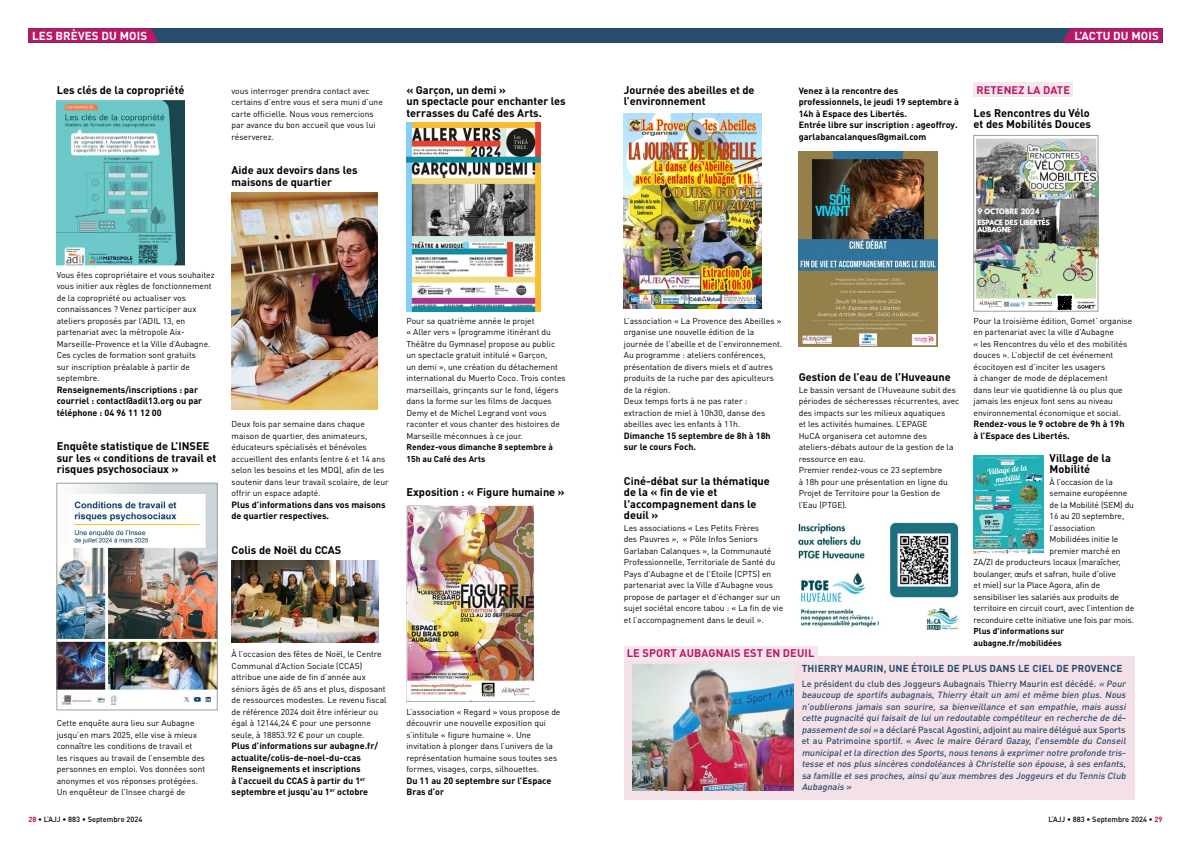
<style>
.page{position:relative;width:1191px;height:842px;background:#fff}
.page>*{position:absolute;margin:0;border:0;box-sizing:border-box;transform-origin:0 0}
.t1{font:700 11.5px "DIN Pro";letter-spacing:.01em;color:#fff}
.t2{font:700 11px/11.5px "DIN Pro";color:#000}
.t3{font:700 11px "DIN Pro";letter-spacing:.01em;color:#bb1765}
.t4{font:700 10px "DIN Pro";letter-spacing:.01em;color:#284c6e}
.t5{font:italic 500 9px/11.5px "DIN Pro";color:#284c6e}
.t6{font:700 9px/11.5px "DIN Pro";color:#000}
.t7{font:8.5px/11.5px "DIN Pro";color:#000}
.t8{font:700 8.5px/11.5px "DIN Pro";color:#000}
.t9{font:500 7.5px "DIN Pro";color:#000}
.s1{font-weight:700;color:#bb1765}
.s2{font-style:normal}
</style>
<div class="page">
<img style="left:57px;top:100px;width:127px;height:166px">
<img style="left:59px;top:485px;width:156px;height:220px">
<div style="left:57px;top:483px;width:160px;height:227px;border:1px solid #9d9d9c"></div>
<img style="left:231px;top:192px;width:146px;height:218px">
<img style="left:231px;top:561px;width:148px;height:81px">
<img style="left:406px;top:122px;width:134px;height:189px">
<img style="left:406px;top:505px;width:129px;height:196px">
<div style="left:624px;top:656px;width:510px;height:143px;background:#f4e1e8"></div>
<img style="left:632px;top:665px;width:161px;height:126px">
<div style="left:624px;top:646px;width:193px;height:14px;background:#f6e7ed"></div>
<img style="left:624px;top:114px;width:138px;height:194px">
<img style="left:798px;top:151px;width:139px;height:196px">
<img style="left:798px;top:523px;width:161px;height:108px">
<div style="left:973px;top:82px;width:99px;height:15px;background:#f6e7ed"></div>
<img style="left:975px;top:138px;width:121px;height:171px">
<div style="left:1056px;top:294px;width:17px;height:17px;background:#fff"></div>
<img style="left:978px;top:300px;width:49px;height:8px">
<img style="left:1028px;top:302px;width:23px;height:4px">
<svg style="left:1057px;top:295px;width:15px;height:14px"></svg>
<svg style="left:1057px;top:296px;width:14px;height:13px"></svg>
<div style="left:973px;top:135px;width:125px;height:176px;border:1px solid #9d9d9c"></div>
<img style="left:973px;top:455px;width:71px;height:100px">
<div style="left:595px;top:28px;width:567px;height:15px;background:#284c6e"></div>
<svg style="left:1062px;top:28px;width:100px;height:15px"></svg>
<div style="left:28px;top:28px;width:567px;height:15px;background:#284c6e"></div>
<svg style="left:28px;top:28px;width:130px;height:15px;background:#af1b65"></svg>
<h1 class="t1" style="left:32px;top:28px;width:116px">LES BRÈVES DU MOIS</h1>
<p class="t2" style="left:57px;top:83px;width:129px">Les clés de la copropriété</p>
<p class="t7" style="left:231px;top:84px;width:153px">vous interroger prendra contact avec certains d’entre vous et sera muni d’une carte officielle. Nous vous remercions par avance du bon accueil que vous lui réserverez.</p>
<p class="t2" style="left:231px;top:164px;width:127px">Aide aux devoirs dans les maisons de quartier</p>
<p class="t2" style="left:406px;top:83px;width:161px">« Garçon, un demi »<br>un spectacle pour enchanter les terrasses du Café des Arts.</p>
<p class="t7" style="left:57px;top:268px;width:159px">Vous êtes copropriétaire et vous souhaitez vous initier aux règles de fonctionnement de la copropriété ou actualiser vos connaissances ? Venez participer aux ateliers proposés par l’ADIL 13, en partenariat avec la métropole Aix-Marseille-Provence et la Ville d’Aubagne.<br>Ces cycles de formation sont gratuits<br>sur inscription préalable à partir de septembre.</p>
<p class="t6" style="left:57px;top:383px;width:147px">Renseignements/inscriptions : par courriel : contact@adil13.org ou par téléphone : 04 96 11 12 00</p>
<p class="t2" style="left:57px;top:440px;width:161px">Enquête statistique de L’INSEE sur les « conditions de travail et risques psychosociaux »</p>
<p class="t7" style="left:231px;top:418px;width:159px">Deux fois par semaine dans chaque maison de quartier, des animateurs, éducateurs spécialisés et bénévoles accueillent des enfants (entre 6 et 14 ans selon les besoins et les MDQ), afin de les soutenir dans leur travail scolaire, de leur offrir un espace adapté.</p>
<p class="t6" style="left:231px;top:498px;width:156px">Plus d’informations dans vos maisons de quartier respectives.</p>
<p class="t2" style="left:231px;top:543px;width:111px">Colis de Noël du CCAS</p>
<p class="t7" style="left:406px;top:314px;width:161px">Pour sa quatrième année le projet<br>« Aller vers » (programme itinérant du Théâtre du Gymnase) propose au public un spectacle gratuit intitulé « Garçon,<br>un demi », une création du détachement international du Muerto Coco. Trois contes marseillais, grinçants sur le fond, légers dans la forme sur les films de Jacques Demy et de Michel Legrand vont vous raconter et vous chanter des histoires de Marseille méconnues à ce jour.</p>
<p class="t8" style="left:406px;top:441px;width:148px">Rendez-vous dimanche 8 septembre à<br>15h au Café des Arts</p>
<p class="t2" style="left:406px;top:486px;width:160px">Exposition : « Figure humaine »</p>
<p class="t7" style="left:57px;top:717px;width:150px">Cette enquête aura lieu sur Aubagne jusqu’en mars 2025, elle vise à mieux connaître les conditions de travail et les risques au travail de l’ensemble des personnes en emploi. Vos données sont anonymes et vos réponses protégées.<br>Un enquêteur de l’Insee chargé de</p>
<p class="t9" style="left:28px;top:814px;width:116px"><span class="s1">28</span> • L’AJJ • 883 • Septembre 2024</p>
<p class="t7" style="left:231px;top:648px;width:157px">À l’occasion des fêtes de Noël, le Centre Communal d’Action Sociale (CCAS) attribue une aide de fin d’année aux séniors âgés de 65 ans et plus, disposant de ressources modestes. Le revenu fiscal de référence 2024 doit être inférieur ou égal à 12144,24 € pour une personne seule, à 18853.92 € pour un couple.</p>
<p class="t6" style="left:231px;top:740px;width:148px">Plus d’informations sur aubagne.fr/ actualite/colis-de-noel-du-ccas Renseignements et inscriptions<br>à l’accueil du CCAS à partir du 1<sup>er </sup>septembre et jusqu’au 1<sup>er</sup> octobre</p>
<p class="t7" style="left:406px;top:705px;width:155px">L’association « Regard » vous propose de découvrir une nouvelle exposition qui s’intitule « figure humaine ». Une invitation à plonger dans l’univers de la représentation humaine sous toutes ses formes, visages, corps, silhouettes.</p>
<p class="t6" style="left:406px;top:774px;width:146px">Du 11 au 20 septembre sur l’Espace<br>Bras d’or</p>
<p class="t2" style="left:624px;top:83px;width:132px">Journée des abeilles et de l’environnement</p>
<h1 class="t1" style="left:1074px;top:28px;width:86px">L’ACTU DU MOIS</h1>
<p class="t6" style="left:798px;top:84px;width:162px">Venez à la rencontre des professionnels, le jeudi 19 septembre à<br>14h à Espace des Libertés.<br>Entrée libre sur inscription : ageoffroy. garlabancalanques@gmail.com</p>
<p class="t3" style="left:976px;top:82px;width:95px">RETENEZ LA DATE</p>
<p class="t2" style="left:973px;top:106px;width:119px">Les Rencontres du Vélo et des Mobilités Douces</p>
<p class="t7" style="left:624px;top:314px;width:160px">L’association « La Provence des Abeilles » organise une nouvelle édition de la journée de l'abeille et de l'environnement.<br>Au programme : ateliers conférences, présentation de divers miels et d’autres produits de la ruche par des apiculteurs de la région.<br>Deux temps forts à ne pas rater : extraction de miel à 10h30, danse des abeilles avec les enfants à 11h.</p>
<p class="t6" style="left:624px;top:429px;width:148px">Dimanche 15 septembre de 8h à 18h sur le cours Foch.</p>
<p class="t2" style="left:624px;top:474px;width:147px">Ciné-débat sur la thématique de la « fin de vie et l'accompagnement dans le deuil »</p>
<p class="t7" style="left:624px;top:521px;width:161px">Les associations « Les Petits Frères<br>des Pauvres », « Pôle Infos Seniors Garlaban Calanques », la Communauté Professionnelle, Territoriale de Santé du Pays d'Aubagne et de l'Etoile (CPTS) en partenariat avec la Ville d’Aubagne vous propose de partager et d’échanger sur un sujet sociétal encore tabou : « La fin de vie et l’accompagnement dans le deuil ».</p>
<p class="t2" style="left:798px;top:371px;width:153px">Gestion de l’eau de l’Huveaune</p>
<p class="t7" style="left:798px;top:383px;width:162px">Le bassin versant de l’Huveaune subit des périodes de sécheresses récurrentes, avec des impacts sur les milieux aquatiques<br>et les activités humaines. L’EPAGE<br>HuCA organisera cet automne des ateliers-débats autour de la gestion de la ressource en eau.<br>Premier rendez-vous ce 23 septembre<br>à 18h pour une présentation en ligne du Projet de Territoire pour la Gestion de l’Eau (PTGE).</p>
<p class="t3" style="left:627px;top:646px;width:189px">LE SPORT AUBAGNAIS EST EN DEUIL</p>
<p class="t7" style="left:973px;top:314px;width:160px">Pour la troisième édition, Gomet’ organise en partenariat avec la ville d’Aubagne<br>« les Rencontres du vélo et des mobilités douces ». L’objectif de cet événement écocitoyen est d’inciter les usagers<br>à changer de mode de déplacement<br>dans leur vie quotidienne là ou plus que jamais les enjeux font sens au niveau environnemental économique et social.</p>
<p class="t6" style="left:973px;top:418px;width:152px">Rendez-vous le 9 octobre de 9h à 19h à l’Espace des Libertés.</p>
<p class="t2" style="left:1049px;top:451px;width:63px">Village de la<br>Mobilité</p>
<p class="t7" style="left:1049px;top:475px;width:65px">À l’occasion de la</p>
<p class="t7" style="left:1049px;top:487px;width:79px">semaine européenne</p>
<p class="t7" style="left:1049px;top:498px;width:86px">de la Mobilité (SEM) du</p>
<p class="t7" style="left:1049px;top:510px;width:76px">16 au 20 septembre,</p>
<p class="t7" style="left:1049px;top:521px;width:47px">l’association</p>
<p class="t7" style="left:1049px;top:533px;width:70px">Mobilidées initie le</p>
<p class="t7" style="left:1049px;top:544px;width:72px">premier marché en</p>
<p class="t7" style="left:973px;top:556px;width:149px">ZA/ZI de producteurs locaux (maraîcher,</p>
<p class="t7" style="left:973px;top:567px;width:144px">boulanger, œufs et safran, huile d’olive</p>
<p class="t7" style="left:973px;top:579px;width:128px">et miel) sur la Place Agora, afin de</p>
<p class="t7" style="left:973px;top:590px;width:147px">sensibiliser les salariés aux produits de</p>
<p class="t7" style="left:973px;top:602px;width:162px">territoire en circuit court, avec l’intention de</p>
<p class="t7" style="left:973px;top:613px;width:162px">reconduire cette initiative une fois par mois.</p>
<p class="t8" style="left:973px;top:625px;width:92px">Plus d'informations sur aubagne.fr/mobilidées</p>
<p class="t4" style="left:801px;top:662px;width:322px">THIERRY MAURIN, UNE ÉTOILE DE PLUS DANS LE CIEL DE PROVENCE</p>
<p class="t5" style="left:801px;top:677px;width:328px"><span class="s2">Le président du club des Joggeurs Aubagnais Thierry Maurin est décédé.</span> « Pour beaucoup de sportifs aubagnais, Thierry était un ami et même bien plus. Nous n’oublierons jamais son sourire, sa bienveillance et son empathie, mais aussi cette pugnacité quifaisaitde luiun redoutable compétiteur en recherche de dé&shy;passementde soi» <span class="s2">a déclaré Pascal Agostini, adjoint au maire délégué aux Sports e t a u P a t r i m o i n e s p o rt i f. «</span> Avec le maire Gérard Gazay, l’ensemble du Conseil municipaletla direction des Sports,nous tenons à exprimer notre profonde tris&shy;tesse et nos plus sincères condoléances à Christelle son épouse, à ses enfants, sa famille etses proches,ainsiqu’aux membres des Joggeurs etdu Tennis Club Aubagnais »</p>
<p class="t9" style="left:1048px;top:814px;width:116px">L’AJJ • 883 • Septembre 2024 • <span class="s1">29</span></p>
</div>
